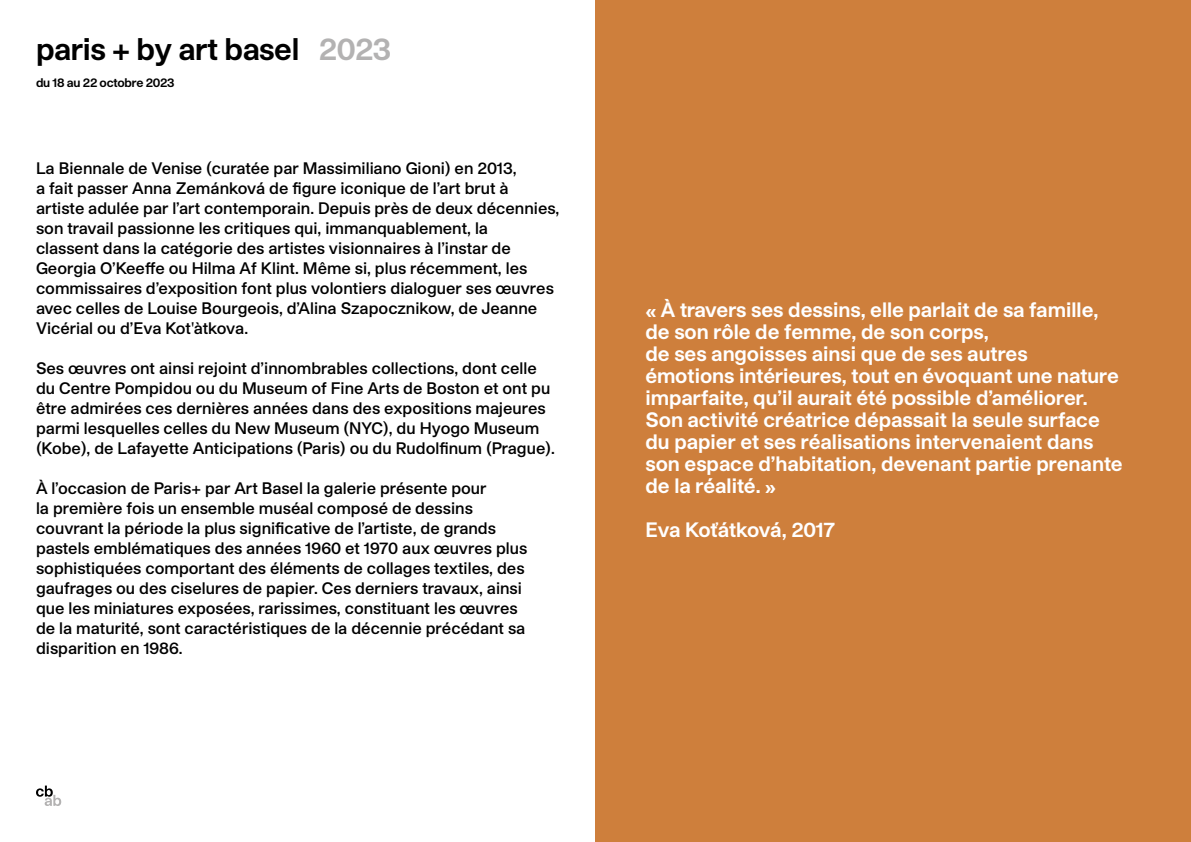
<style>
.page{position:relative;width:1191px;height:842px;background:#fff}
.page>*{position:absolute;margin:0;border:0;box-sizing:border-box;transform-origin:0 0}
.t1{font:700 30px "Studio Pro GCB";letter-spacing:-.01em;color:#000}
.t2{font:700 20px/22px "Studio Pro GCB";color:#fff}
.t3{font:600 16px/20px "Studio Pro GCB";color:#000}
.t4{font:700 12px "Studio Pro GCB";letter-spacing:-.02em;color:#000}
.s1{color:#b3b2b2}
</style>
<div class="page">
<svg style="left:36px;top:785px;width:25px;height:21px"></svg>
<div style="left:595px;top:0;width:596px;height:842px;background:#ce7f3c"></div>
<h1 class="t1" style="left:36px;top:28px;width:356px">paris + by art basel <span class="s1">2023</span></h1>
<p class="t4" style="left:36px;top:74px;width:140px">du 18 au 22 octobre 2023</p>
<p class="t3" style="left:36px;top:157px;width:525px">La Biennale de Venise (curatée par Massimiliano Gioni) en 2013,<br>a fait passer Anna Zemánková de figure iconique de l’art brut à artiste adulée par l’art contemporain. Depuis près de deux décennies, son travail passionne les critiques qui, immanquablement, la<br>classent dans la catégorie des artistes visionnaires à l’instar de Georgia O’Keeffe ou Hilma Af Klint. Même si, plus récemment, les commissaires d’exposition font plus volontiers dialoguer ses œuvres avec celles de Louise Bourgeois, d’Alina Szapocznikow, de Jeanne Vicérial ou d’Eva Kot'àtkova.</p>
<p class="t3" style="left:36px;top:357px;width:520px">Ses œuvres ont ainsi rejoint d’innombrables collections, dont celle du Centre Pompidou ou du Museum of Fine Arts de Boston et ont pu être admirées ces dernières années dans des expositions majeures parmi lesquelles celles du New Museum (NYC), du Hyogo Museum (Kobe), de Lafayette Anticipations (Paris) ou du Rudolfinum (Prague).</p>
<p class="t3" style="left:36px;top:477px;width:493px">À l’occasion de Paris+ par Art Basel la galerie présente pour<br>la première fois un ensemble muséal composé de dessins couvrant la période la plus significative de l’artiste, de grands pastels emblématiques des années 1960 et 1970 aux œuvres plus sophistiquées comportant des éléments de collages textiles, des gaufrages ou des ciselures de papier. Ces derniers travaux, ainsi que les miniatures exposées, rarissimes, constituant les œuvres de la maturité, sont caractéristiques de la décennie précédant sa disparition en 1986.</p>
<p class="t2" style="left:645px;top:298px;width:479px">« À travers ses dessins, elle parlait de sa famille, de son rôle de femme, de son corps,<br>de ses angoisses ainsi que de ses autres<br>émotions intérieures, tout en évoquant une nature imparfaite, qu’il aurait été possible d’améliorer.<br>Son activité créatrice dépassait la seule surface du papier et ses réalisations intervenaient dans son espace d’habitation, devenant partie prenante de la réalité. »</p>
<p class="t2" style="left:645px;top:518px;width:191px">Eva Koťátková, 2017</p>
</div>
